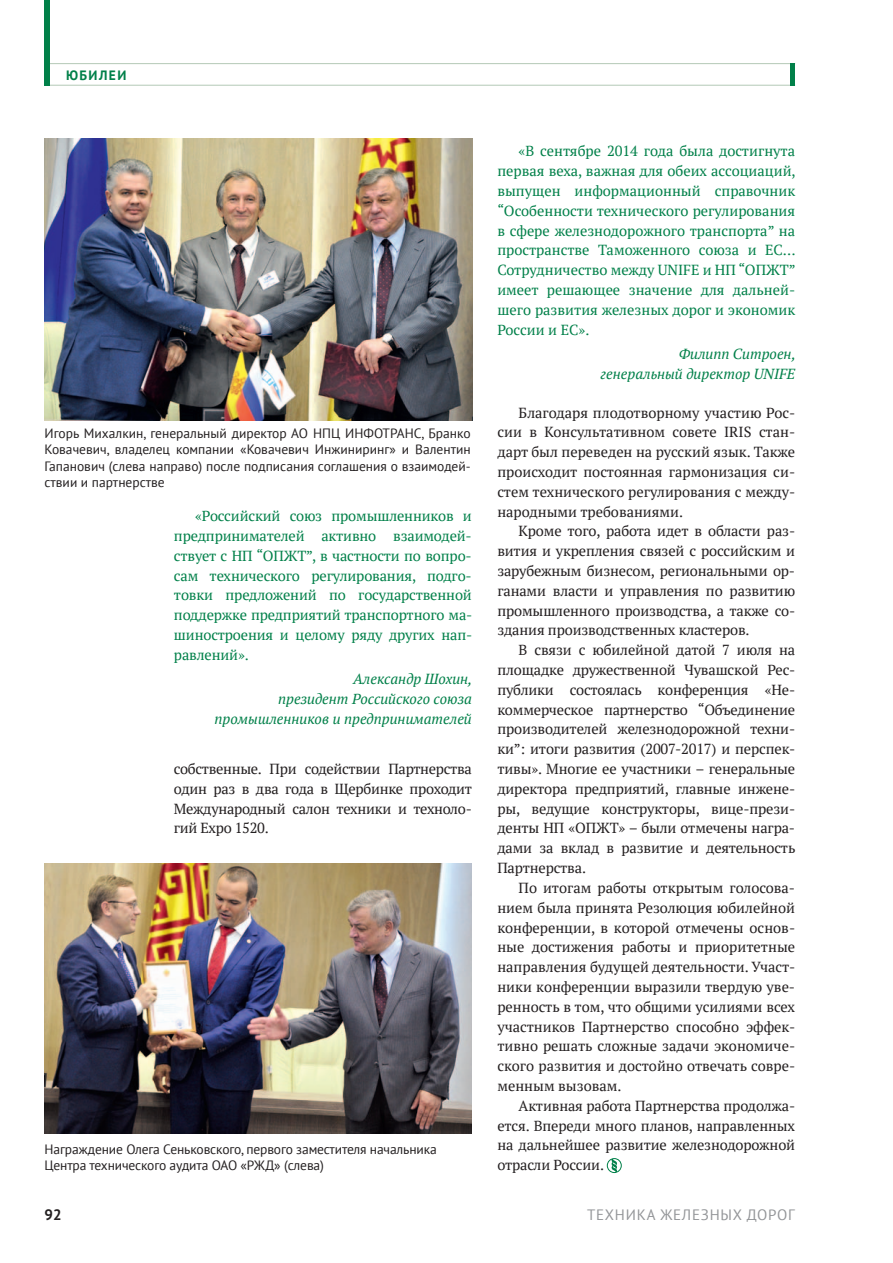
<style>
.page{position:relative;width:893px;height:1263px;background:#fff}
.page>*{position:absolute;margin:0;border:0;box-sizing:border-box;transform-origin:0 0}
.t1{font:15px "PT Sans";letter-spacing:.05em;color:#939598}
.t2{font:700 15px "PT Sans";color:#231f20}
.t3{font:14.55px/19.8px "PT Serif";letter-spacing:-.01em;color:#231f20;text-align:justify}
.t4{font:14.55px/19.8px "PT Serif";letter-spacing:-.01em;color:#018049;text-align:justify}
.t5{font:italic 14.55px/19.8px "PT Serif";color:#018049;text-align:right}
.t6{font:13.5px/16.2px "PT Sans";letter-spacing:-.01em;color:#231f20;text-align:justify}
.t7{font:700 13.5px "PT Sans";letter-spacing:.105em;color:#018049}
</style>
<div class="page">
<hr style="left:50px;top:85px;width:745px;height:1px;background:#b4c9b6">
<hr style="left:50px;top:63px;width:745px;height:1px;background:#b4c9b6">
<div style="left:45px;top:0;width:5px;height:86px;background:#018049"></div>
<div style="left:790px;top:63px;width:5px;height:23px;background:#018049"></div>
<svg style="left:607px;top:1158px;width:15px;height:15px"></svg>
<img style="left:45px;top:139px;width:428px;height:281px">
<img style="left:45px;top:863px;width:427px;height:270px">
<p class="t7" style="left:66px;top:66px;width:62px">юбилеи</p>
<p class="t6" style="left:45px;top:425px;width:428px">Игорь Михалкин, генеральный директор АО НПЦ ИНФОТРАНС, Бранко Ковачевич, владелец компании «Ковачевич Инжиниринг» и Валентин Гапанович (слева направо) после подписания соглашения о взаимодей&shy;ствии и партнерстве</p>
<p class="t4" style="left:174px;top:506px;width:300px;text-indent:21px">«Российский союз промышленников и предпринимателей активно взаимодей&shy;ствует с НП “ОПЖТ”, в частности по вопро&shy;сам технического регулирования, подго&shy;товки предложений по государственной поддержке предприятий транспортного ма&shy;шиностроения и целому ряду других нап&shy;равлений».</p>
<p class="t5" style="left:215px;top:669px;width:259px">Александр Шохин,<br>президент Российского союза промышленников и предпринимателей</p>
<p class="t3" style="left:174px;top:759px;width:300px">собственные. При содействии Партнерства один раз в два года в Щербинке проходит Международный салон техники и техноло&shy;гий Expo 1520.</p>
<p class="t6" style="left:45px;top:1141px;width:394px">Награждение Олега Сеньковского, первого заместителя начальника<br>Центра технического аудита ОАО «РЖД» (слева)</p>
<p class="t4" style="left:497px;top:141px;width:300px;text-indent:21px">«В сентябре 2014 года была достигнута первая веха, важная для обеих ассоциаций, выпущен информационный справочник “Особенности технического регулирования в сфере железнодорожного транспорта” на пространстве Таможенного союза и ЕС… Сотрудничество между UNIFE и НП “ОПЖТ” имеет решающее значение для дальней&shy;шего развития железных дорог и экономик России и ЕС».</p>
<p class="t5" style="left:601px;top:344px;width:197px">Филипп Ситроен, генеральный директор UNIFE</p>
<p class="t3" style="left:519px;top:402px;width:278px">Благодаря плодотворному участию Рос-</p>
<p class="t3" style="left:497px;top:422px;width:299px">сии в Консультативном совете IRIS стан-</p>
<p class="t3" style="left:497px;top:442px;width:299px">дарт был переведен на русский язык. Также</p>
<p class="t3" style="left:497px;top:462px;width:299px">происходит постоянная гармонизация си-</p>
<p class="t3" style="left:497px;top:482px;width:299px">стем технического регулирования с между-</p>
<p class="t3" style="left:497px;top:501px;width:187px">народными требованиями.</p>
<p class="t3" style="left:519px;top:521px;width:278px">Кроме того, работа идет в области раз-</p>
<p class="t3" style="left:497px;top:541px;width:299px">вития и укрепления связей с российским и</p>
<p class="t3" style="left:497px;top:561px;width:299px">зарубежным бизнесом, региональными ор-</p>
<p class="t3" style="left:497px;top:581px;width:299px">ганами власти и управления по развитию</p>
<p class="t3" style="left:497px;top:600px;width:299px">промышленного производства, а также со-</p>
<p class="t3" style="left:497px;top:620px;width:254px">здания производственных кластеров.</p>
<p class="t3" style="left:519px;top:640px;width:278px">В связи с юбилейной датой 7 июля на</p>
<p class="t3" style="left:497px;top:660px;width:299px">площадке дружественной Чувашской Рес-</p>
<p class="t3" style="left:497px;top:680px;width:299px">публики состоялась конференция «Не-</p>
<p class="t3" style="left:497px;top:699px;width:299px">коммерческое партнерство “Объединение</p>
<p class="t3" style="left:497px;top:719px;width:299px">производителей железнодорожной техни-</p>
<p class="t3" style="left:497px;top:739px;width:299px">ки”: итоги развития (2007-2017) и перспек-</p>
<p class="t3" style="left:497px;top:759px;width:299px">тивы». Многие ее участники – генеральные</p>
<p class="t3" style="left:497px;top:779px;width:299px">директора предприятий, главные инжене-</p>
<p class="t3" style="left:497px;top:798px;width:299px">ры, ведущие конструкторы, вице-прези-</p>
<p class="t3" style="left:497px;top:818px;width:299px">денты НП «ОПЖТ» – были отмечены награ-</p>
<p class="t3" style="left:497px;top:838px;width:300px">дами за вклад в развитие и деятельность</p>
<p class="t3" style="left:497px;top:858px;width:90px">Партнерства.</p>
<p class="t3" style="left:519px;top:878px;width:278px">По итогам работы открытым голосова-</p>
<p class="t3" style="left:497px;top:897px;width:299px">нием была принята Резолюция юбилейной</p>
<p class="t3" style="left:497px;top:917px;width:299px">конференции, в которой отмечены основ-</p>
<p class="t3" style="left:497px;top:937px;width:299px">ные достижения работы и приоритетные</p>
<p class="t3" style="left:497px;top:957px;width:299px">направления будущей деятельности. Участ-</p>
<p class="t3" style="left:497px;top:977px;width:299px">ники конференции выразили твердую уве-</p>
<p class="t3" style="left:497px;top:996px;width:299px">ренность в том, что общими усилиями всех</p>
<p class="t3" style="left:497px;top:1016px;width:299px">участников Партнерство способно эффек-</p>
<p class="t3" style="left:497px;top:1036px;width:299px">тивно решать сложные задачи экономиче-</p>
<p class="t3" style="left:497px;top:1056px;width:299px">ского развития и достойно отвечать совре-</p>
<p class="t3" style="left:497px;top:1076px;width:126px">менным вызовам.</p>
<p class="t3" style="left:519px;top:1095px;width:278px">Активная работа Партнерства продолжа-</p>
<p class="t3" style="left:497px;top:1115px;width:299px">ется. Впереди много планов, направленных</p>
<p class="t3" style="left:497px;top:1135px;width:299px">на дальнейшее развитие железнодорожной</p>
<p class="t3" style="left:497px;top:1155px;width:108px">отрасли России.</p>
<p class="t2" style="left:45px;top:1205px;width:19px">92</p>
<p class="t1" style="left:587px;top:1205px;width:209px">ТЕХНИКА ЖЕЛЕЗНЫХ ДОРОГ</p>
</div>
